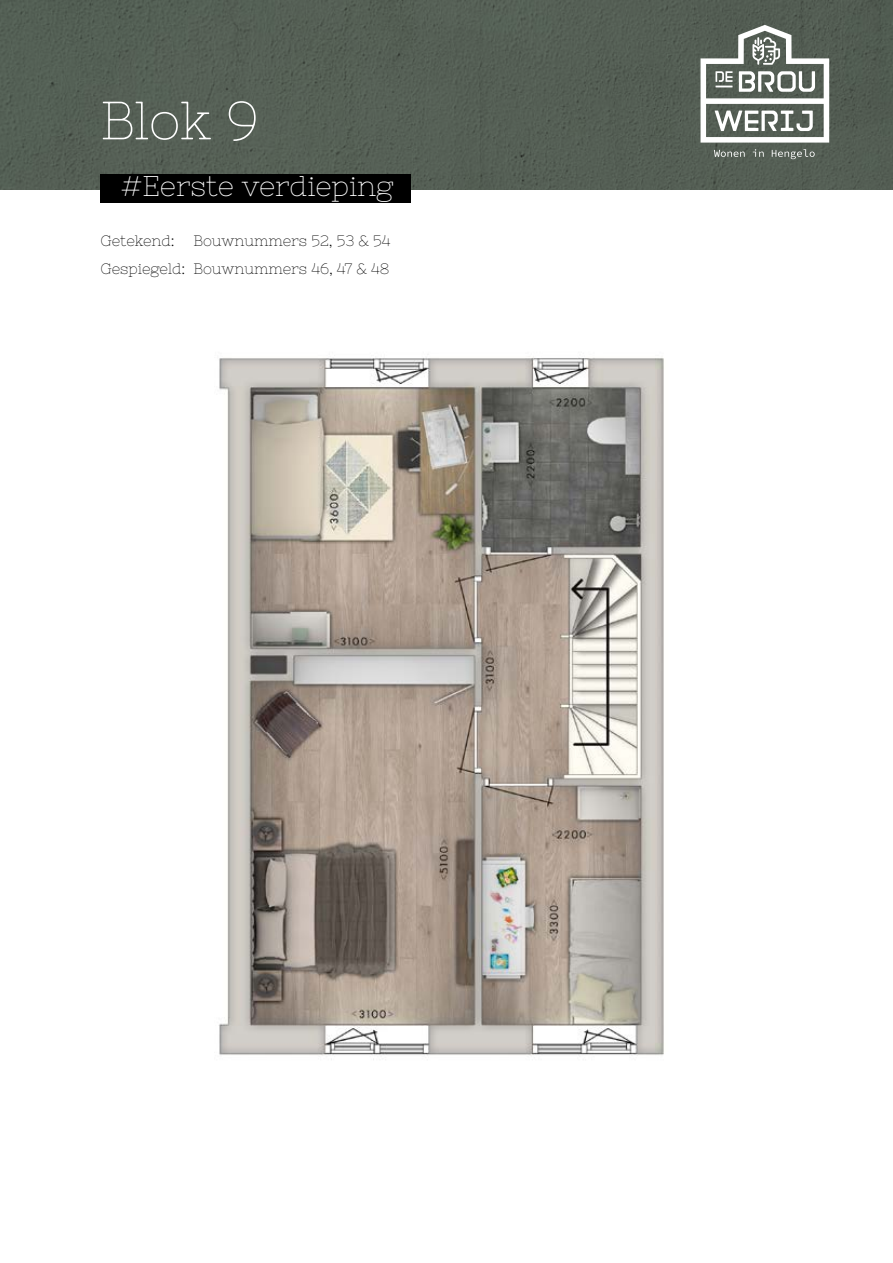
<style>
.page{position:relative;width:893px;height:1263px;background:#fff}
.page>*{position:absolute;margin:0;border:0;box-sizing:border-box;transform-origin:0 0}
.t1{font:53.85px "Nixie One";color:#fff}
.t2{font:28.5px "Nixie One";color:#fff}
.t3{font:15px/28px "Nixie One";color:#000}
</style>
<div class="page">
<div style="left:0;top:0;width:893px;height:189px;background:#555f55"></div>
<svg style="left:714px;top:149px;width:101px;height:10px"></svg>
<svg style="left:700px;top:25px;width:129px;height:118px"></svg>
<img style="left:219px;top:356px;width:445px;height:704px">
<div style="left:100px;top:175px;width:311px;height:28px;background:#000"></div>
<h1 class="t1" style="left:100px;top:90px;width:160px">Blok 9</h1>
<h2 class="t2" style="left:121px;top:170px;width:274px">#Eerste verdieping</h2>
<p class="t3" style="left:100px;top:227px;width:292px">Getekend: Bouwnummers 52, 53 &amp; 54<br>Gespiegeld: Bouwnummers 46, 47 &amp; 48</p>
</div>
